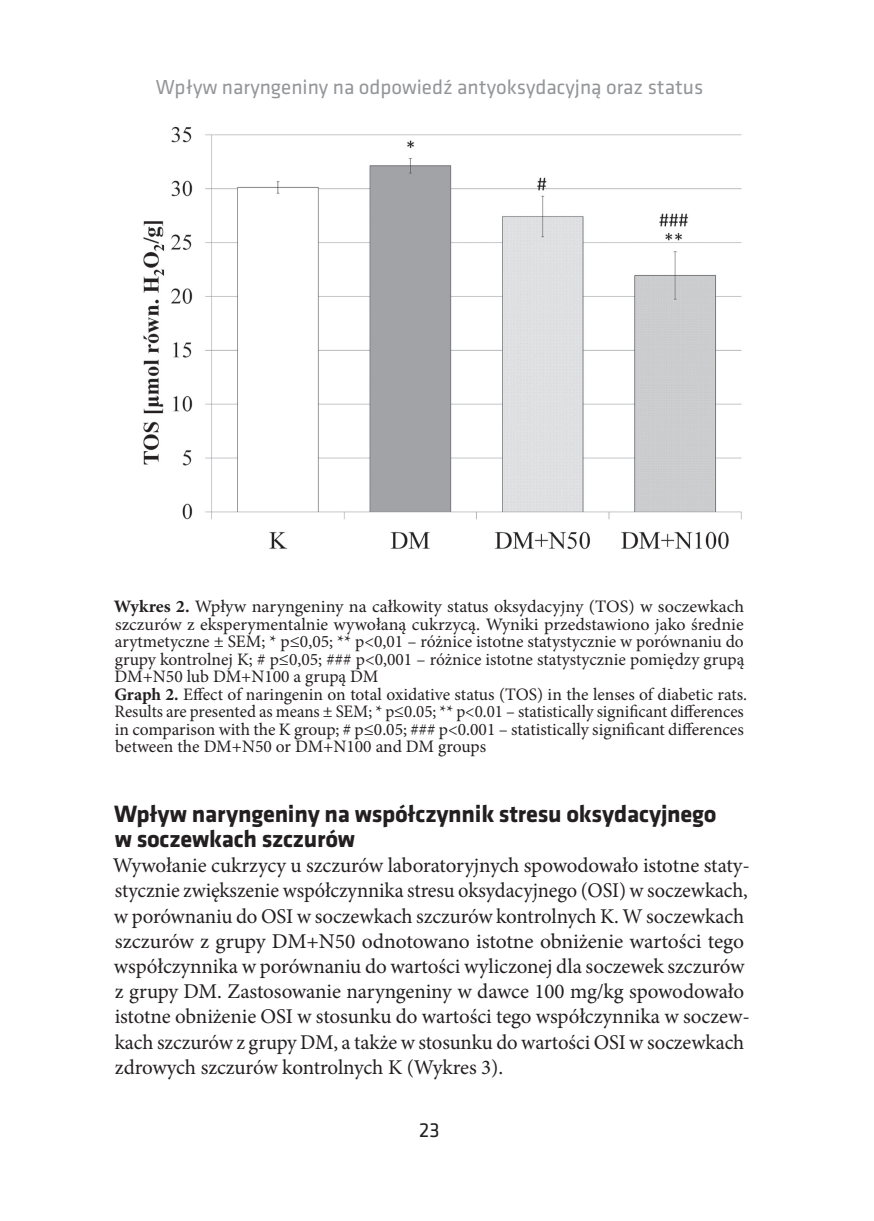
<style>
.page{position:relative;width:874px;height:1221px;background:#fff}
.page>*{position:absolute;margin:0;border:0;box-sizing:border-box;transform-origin:0 0}
.t1{font:700 24.5px/25.2px "Klavika";letter-spacing:-.01em;color:#231f20}
.t2{font:21px/25.2px "Minion Pro";letter-spacing:-.005em;color:#231f20}
.t3{font:21px "Klavika";color:#939598}
.t4{font:21px "Klavika";color:#231f20}
.t5{font:17.5px/17.5px "Minion Pro";color:#231f20;scale:1.04 1}
.s1{font-weight:700}
</style>
<div class="page">
<img style="left:143px;top:126px;width:599px;height:424px">
<p class="t3" style="left:156px;top:75px;width:548px">Wpływ naryngeniny na odpowiedź antyoksydacyjną oraz status</p>
<p class="t5" style="left:114px;top:598px;width:610px"><span class="s1">Wykres 2.</span> Wpływ naryngeniny na całkowity status oksydacyjny (TOS) w soczewkach szczurów z eksperymentalnie wywołaną cukrzycą. Wyniki przedstawiono jako średnie arytmetyczne ± SEM; * p≤0,05; ** p&lt;0,01 – różnice istotne statystycznie w porównaniu do grupy kontrolnej K; # p≤0,05; ### p&lt;0,001 – różnice istotne statystycznie pomiędzy grupą DM+N50 lub DM+N100 a grupą DM<br><span class="s1">Graph 2.</span> Effect of naringenin on total oxidative status (TOS) in the lenses of diabetic rats.<br>Results are presented as means ± SEM; * p≤0.05; ** p&lt;0.01 – statistically significant differences in comparison with the K group; # p≤0.05; ### p&lt;0.001 – statistically significant differences between the DM+N50 or DM+N100 and DM groups</p>
<h1 class="t1" style="left:114px;top:801px;width:604px">Wpływ naryngeniny na współczynnik stresu oksydacyjnego w soczewkach szczurów</h1>
<p class="t2" style="left:113px;top:852px;width:638px">Wywołanie cukrzycy u szczurów laboratoryjnych spowodowało istotne staty&shy;stycznie zwiększenie współczynnika stresu oksydacyjnego (OSI) w soczewkach, w porównaniu do OSI w soczewkach szczurów kontrolnych K. W soczewkach szczurów z grupy DM+N50 odnotowano istotne obniżenie wartości tego współczynnika w porównaniu do wartości wyliczonej dla soczewek szczurów z grupy DM. Zastosowanie naryngeniny w dawce 100 mg/kg spowodowało istotne obniżenie OSI w stosunku do wartości tego współczynnika w soczew&shy;kach szczurów z grupy DM, a także w stosunku do wartości OSI w soczewkach zdrowych szczurów kontrolnych K (Wykres 3).</p>
<p class="t4" style="left:419px;top:1118px;width:22px">23</p>
</div>
